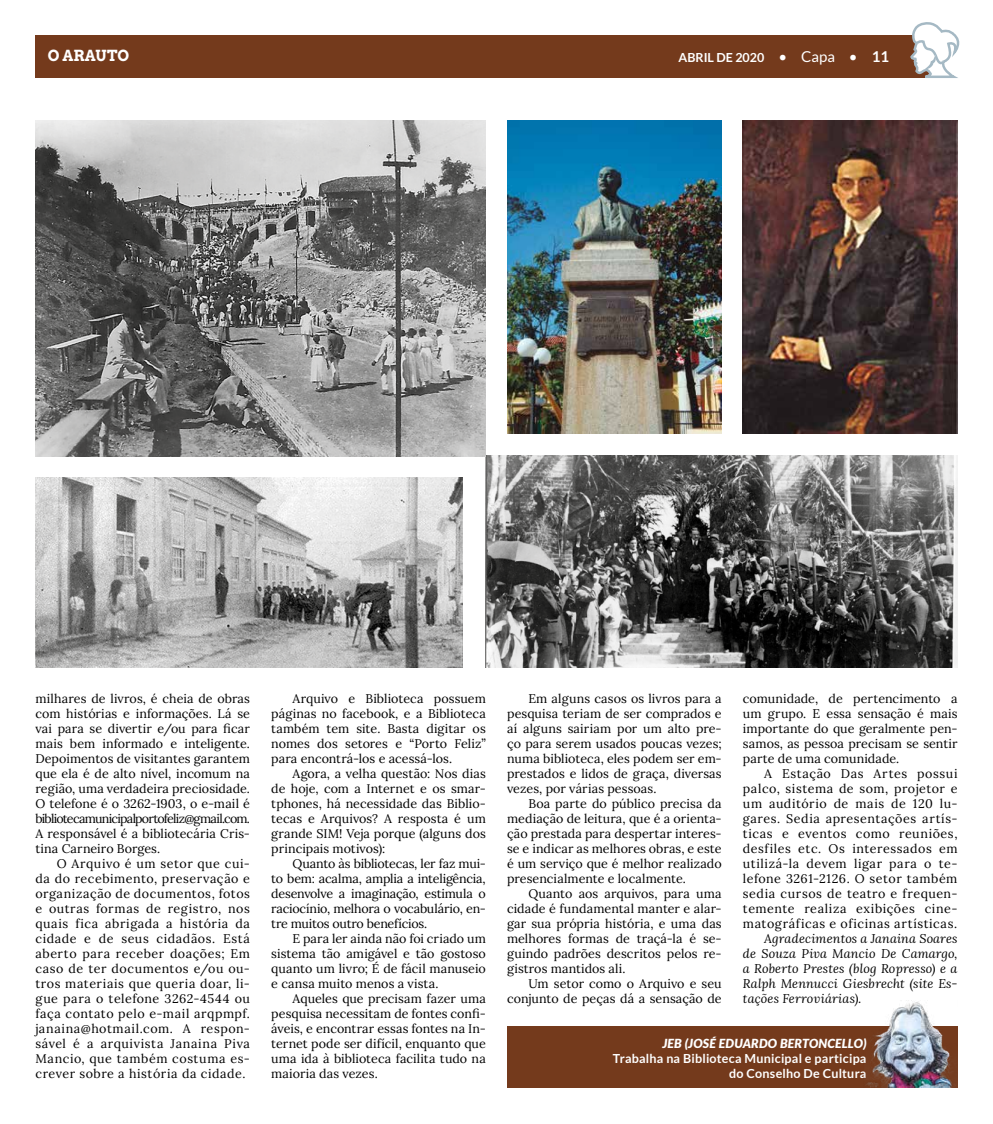
<style>
.page{position:relative;width:993px;height:1124px;background:#fff}
.page>*{position:absolute;margin:0;border:0;box-sizing:border-box;transform-origin:0 0}
.t1{font:700 15px "Arvo";color:#fff}
.t2{font:12.5px/15px "Lora";letter-spacing:.005em;color:#000;text-align:justify}
.t3{font:italic 12.5px/15px "Lora";letter-spacing:.015em;color:#000;text-align:justify}
.t4{font:700 12.5px/15px "Lato";letter-spacing:.015em;color:#fff;text-align:right}
.t5{font:italic 900 12.5px "Lato";letter-spacing:.015em;color:#fff}
.s1{font-weight:400;font-size:15px}
.s2{font-size:15px}
</style>
<div class="page">
<div style="left:35px;top:35px;width:900px;height:43px;background:#743a1c"></div>
<svg style="left:910px;top:22px;width:49px;height:56px"></svg>
<div style="left:507px;top:1026px;width:450px;height:61px;background:#743a1c"></div>
<img style="left:866px;top:1000px;width:90px;height:87px">
<img style="left:485px;top:455px;width:472px;height:212px">
<img style="left:35px;top:121px;width:450px;height:335px">
<img style="left:507px;top:121px;width:214px;height:312px">
<img style="left:742px;top:121px;width:215px;height:312px">
<img style="left:35px;top:477px;width:427px;height:190px">
<p class="t1" style="left:48px;top:46px;width:83px">O ARAUTO</p>
<p class="t4" style="left:678px;top:50px;width:212px">ABRIL DE 2020 <span class="s1">• Capa •</span> <span class="s2">11</span></p>
<p class="t2" style="left:35px;top:690px;width:216px">milhares de livros, é cheia de obras com histórias e informações. Lá se vai para se divertir e/ou para ficar mais bem informado e inteligente.<br>Depoimentos de visitantes garantem que ela é de alto nível, incomum na região, uma verdadeira preciosidade.<br>O telefone é o 3262-1903, o e-mail é bibliotecamunicipalportofeliz@gmail.com.<br>A responsável é a bibliotecária Cris&shy;tina Carneiro Borges.</p>
<p class="t2" style="left:35px;top:855px;width:216px;text-indent:21px">O Arquivo é um setor que cui&shy;da do recebimento, preservação e organização de documentos, fotos e outras formas de registro, nos quais fica abrigada a história da cidade e de seus cidadãos. Está aberto para receber doações; Em caso de ter documentos e/ou ou&shy;tros materiais que queria doar, li&shy;gue para o telefone 3262-4544 ou faça contato pelo e-mail arqpmpf. janaina@hotmail.com. A respon&shy;sável é a arquivista Janaina Piva Mancio, que também costuma es&shy;crever sobre a história da cidade.</p>
<p class="t2" style="left:271px;top:690px;width:216px;text-indent:21px">Arquivo e Biblioteca possuem páginas no facebook, e a Biblioteca também tem site. Basta digitar os nomes dos setores e “Porto Feliz” para encontrá-los e acessá-los.</p>
<p class="t2" style="left:271px;top:765px;width:216px;text-indent:21px">Agora, a velha questão: Nos dias de hoje, com a Internet e os smar&shy;tphones, há necessidade das Biblio&shy;tecas e Arquivos? A resposta é um grande SIM! Veja porque (alguns dos principais motivos):</p>
<p class="t2" style="left:271px;top:855px;width:216px;text-indent:21px">Quanto às bibliotecas, ler faz mui&shy;to bem: acalma, amplia a inteligência, desenvolve a imaginação, estimula o raciocínio, melhora o vocabulário, en&shy;tre muitos outro benefícios.</p>
<p class="t2" style="left:271px;top:930px;width:216px;text-indent:21px">E para ler ainda não foi criado um sistema tão amigável e tão gostoso quanto um livro; É de fácil manuseio e cansa muito menos a vista.</p>
<p class="t2" style="left:271px;top:990px;width:216px;text-indent:21px">Aqueles que precisam fazer uma pesquisa necessitam de fontes confi&shy;áveis, e encontrar essas fontes na In&shy;ternet pode ser difícil, enquanto que uma ida à biblioteca facilita tudo na maioria das vezes.</p>
<p class="t2" style="left:507px;top:690px;width:216px;text-indent:21px">Em alguns casos os livros para a pesquisa teriam de ser comprados e aí alguns sairiam por um alto pre&shy;ço para serem usados poucas vezes; numa biblioteca, eles podem ser em&shy;prestados e lidos de graça, diversas vezes, por várias pessoas.</p>
<p class="t2" style="left:507px;top:795px;width:216px;text-indent:21px">Boa parte do público precisa da mediação de leitura, que é a orienta&shy;ção prestada para despertar interes&shy;se e indicar as melhores obras, e este é um serviço que é melhor realizado presencialmente e localmente.</p>
<p class="t2" style="left:507px;top:885px;width:216px;text-indent:21px">Quanto aos arquivos, para uma cidade é fundamental manter e alar&shy;gar sua própria história, e uma das melhores formas de traçá-la é se&shy;guindo padrões descritos pelos re&shy;gistros mantidos ali.</p>
<p class="t2" style="left:507px;top:975px;width:216px;text-align:right">Um setor como o Arquivo e seu conjunto de peças dá a sensação de</p>
<p class="t2" style="left:742px;top:690px;width:216px">comunidade, de pertencimento a um grupo. E essa sensação é mais importante do que geralmente pen&shy;samos, as pessoa precisam se sentir parte de uma comunidade.</p>
<p class="t2" style="left:742px;top:765px;width:216px;text-indent:21px">A Estação Das Artes possui palco, sistema de som, projetor e um auditório de mais de 120 lu&shy;gares. Sedia apresentações artís&shy;ticas e eventos como reuniões, desfiles etc. Os interessados em utilizá-la devem ligar para o te&shy;lefone 3261-2126. O setor também sedia cursos de teatro e frequen&shy;temente realiza exibições cine&shy;matográficas e oficinas artísticas.</p>
<p class="t3" style="left:742px;top:930px;width:216px;text-indent:21px">Agradecimentos a Janaina Soares de Souza Piva Mancio De Camargo, a Roberto Prestes (blog Ropresso) e a Ralph Mennucci Giesbrecht (site Es&shy;tações Ferroviárias).</p>
<p class="t5" style="left:662px;top:1035px;width:205px">JEB (JOSÉ EDUARDO BERTONCELLO)</p>
<p class="t4" style="left:612px;top:1050px;width:255px">Trabalha na Biblioteca Municipal e participa do Conselho De Cultura</p>
</div>
